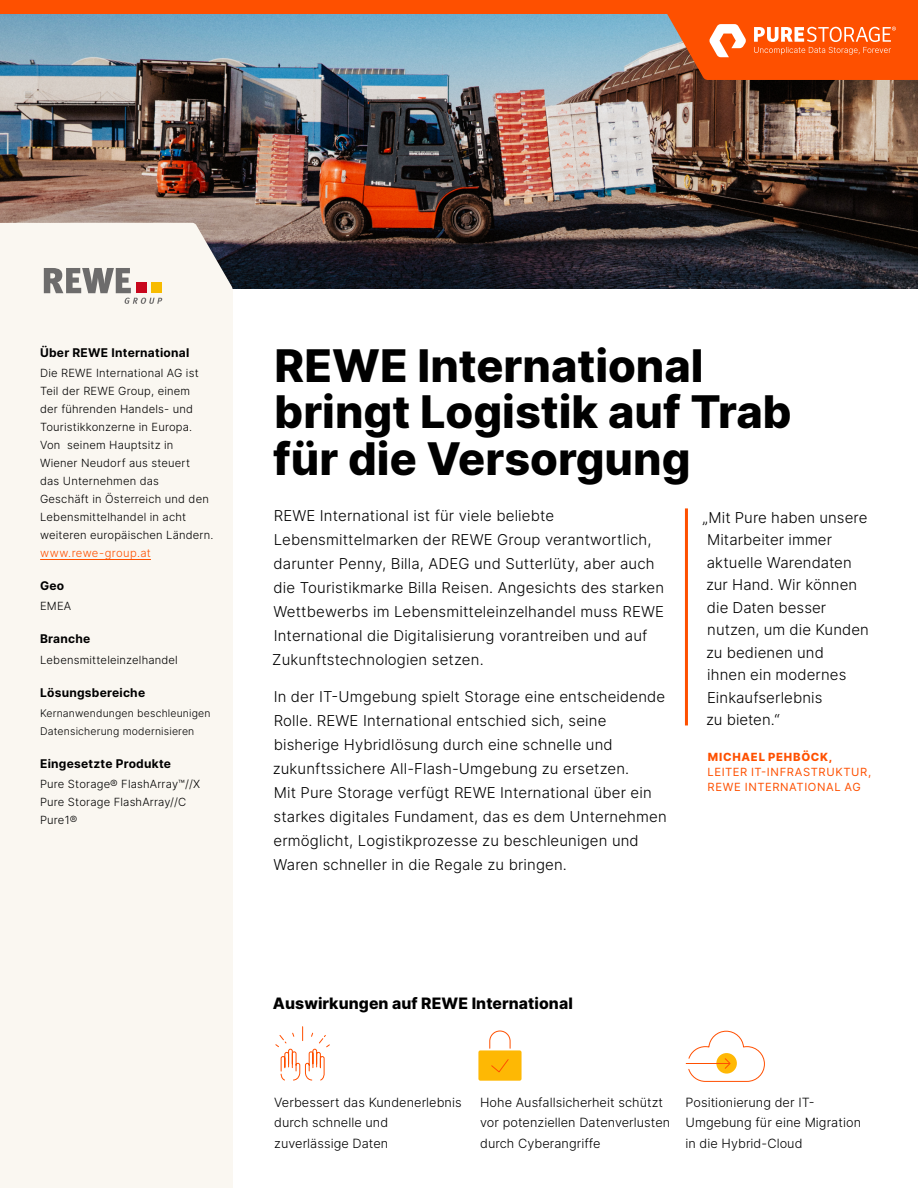
<style>
.page{position:relative;width:918px;height:1188px;background:#fff}
.page>*{position:absolute;margin:0;border:0;box-sizing:border-box;transform-origin:0 0}
.t1{font:800 45px/46.5px "Inter";color:#000}
.t2{font:800 15.75px "Inter";letter-spacing:.005em;color:#000}
.t3{font:300 15px/24px "Inter";letter-spacing:.01em;color:#000}
.t4{font:300 12.75px/20.2px "Inter";letter-spacing:.005em;color:#000}
.t5{font:700 12px "Inter";letter-spacing:.02em;color:#000}
.t6{font:300 11.25px/18px "Inter";letter-spacing:.015em;color:#000}
.t7{font:11.25px/15px "Inter";letter-spacing:.05em;color:#fe5000}
.t8{font:300 11.25px "Inter";letter-spacing:.025em;color:#fe5000}
.t9{font:800 11.25px "Inter";letter-spacing:.065em;color:#fe5000}
.t10{font:300 10.5px/18px "Inter";letter-spacing:.015em;color:#000}
</style>
<div class="page">
<img style="left:0;top:14px;width:918px;height:275px">
<div style="left:0;top:223px;width:233px;height:965px;background:#faf7f1"></div>
<svg style="left:650px;top:14px;width:268px;height:66px;background:#ed672a"></svg>
<div style="left:0;top:0;width:918px;height:14px;background:#fe5000"></div>
<svg style="left:44px;top:268px;width:118px;height:36px"></svg>
<div style="left:136px;top:283px;width:10px;height:10px;background:#cc081f"></div>
<div style="left:152px;top:283px;width:10px;height:10px;background:#f7bb00"></div>
<hr style="left:40px;top:559px;width:111px;height:1px;background:#fe5000">
<hr style="left:685px;top:508px;width:3px;height:217px;background:#fe5000">
<svg style="left:275px;top:1026px;width:55px;height:55px"></svg>
<svg style="left:489px;top:1030px;width:22px;height:19px"></svg>
<div style="left:478px;top:1050px;width:44px;height:31px;background:#feb804;border-radius:2px"></div>
<svg style="left:491px;top:1059px;width:18px;height:14px"></svg>
<svg style="left:685px;top:1030px;width:80px;height:52px"></svg>
<p class="t5" style="left:40px;top:344px;width:151px">Über REWE International</p>
<p class="t6" style="left:40px;top:364px;width:175px">Die REWE International AG ist<br>Teil der REWE Group, einem<br>der führenden Handels- und<br>Touristikkonzerne in Europa.<br>Von seinem Hauptsitz in<br>Wiener Neudorf aus steuert<br>das Unternehmen das<br>Geschäft in Österreich und den<br>Lebensmittelhandel in acht weiteren europäischen Ländern.</p>
<p class="t8" style="left:40px;top:545px;width:112px">www.rewe-group.at</p>
<p class="t5" style="left:40px;top:577px;width:26px">Geo</p>
<p class="t6" style="left:40px;top:597px;width:33px">EMEA</p>
<p class="t5" style="left:40px;top:630px;width:52px">Branche</p>
<p class="t6" style="left:40px;top:650px;width:139px">Lebensmitteleinzelhandel</p>
<p class="t5" style="left:40px;top:683px;width:107px">Lösungsbereiche</p>
<p class="t10" style="left:40px;top:704px;width:172px">Kernanwendungen beschleunigen<br>Datensicherung modernisieren</p>
<p class="t5" style="left:40px;top:755px;width:132px">Eingesetzte Produkte</p>
<p class="t6" style="left:40px;top:775px;width:162px">Pure Storage® FlashArray™//X<br>Pure Storage FlashArray//C<br>Pure1®</p>
<h1 class="t1" style="left:273px;top:341px;width:520px">REWE International bringt Logistik auf Trab für die Versorgung</h1>
<p class="t3" style="left:272px;top:503px;width:393px">REWE International ist für viele beliebte Lebensmittelmarken der REWE Group verantwortlich, darunter Penny, Billa, ADEG und Sutterlüty, aber auch die Touristikmarke Billa Reisen. Angesichts des starken Wettbewerbs im Lebensmitteleinzelhandel muss REWE International die Digitalisierung vorantreiben und auf Zukunftstechnologien setzen.</p>
<p class="t3" style="left:273px;top:685px;width:395px">In der IT-Umgebung spielt Storage eine entscheidende Rolle. REWE International entschied sich, seine bisherige Hybridlösung durch eine schnelle und zukunftssichere All-Flash-Umgebung zu ersetzen.<br>Mit Pure Storage verfügt REWE International über ein starkes digitales Fundament, das es dem Unternehmen ermöglicht, Logistikprozesse zu beschleunigen und Waren schneller in die Regale zu bringen.</p>
<p class="t3" style="left:703px;top:506px;width:168px;line-height:22.5px">„Mit Pure haben unsere<br>Mitarbeiter immer aktuelle Warendaten zur Hand. Wir können die Daten besser nutzen, um die Kunden zu bedienen und<br>ihnen ein modernes<br>Einkaufserlebnis<br>zu bieten.“</p>
<p class="t9" style="left:708px;top:748px;width:126px">MICHAEL PEHBÖCK,</p>
<p class="t7" style="left:708px;top:764px;width:165px">LEITER IT-INFRASTRUKTUR,<br>REWE INTERNATIONAL AG</p>
<p class="t2" style="left:273px;top:992px;width:301px">Auswirkungen auf REWE International</p>
<p class="t4" style="left:274px;top:1092px;width:189px">Verbessert das Kundenerlebnis durch schnelle und zuverlässige Daten</p>
<p class="t4" style="left:480px;top:1092px;width:192px">Hohe Ausfallsicherheit schützt vor potenziellen Datenverlusten durch Cyberangriffe</p>
<p class="t4" style="left:686px;top:1092px;width:177px">Positionierung der IT-<br>Umgebung für eine Migration in die Hybrid-Cloud</p>
</div>
